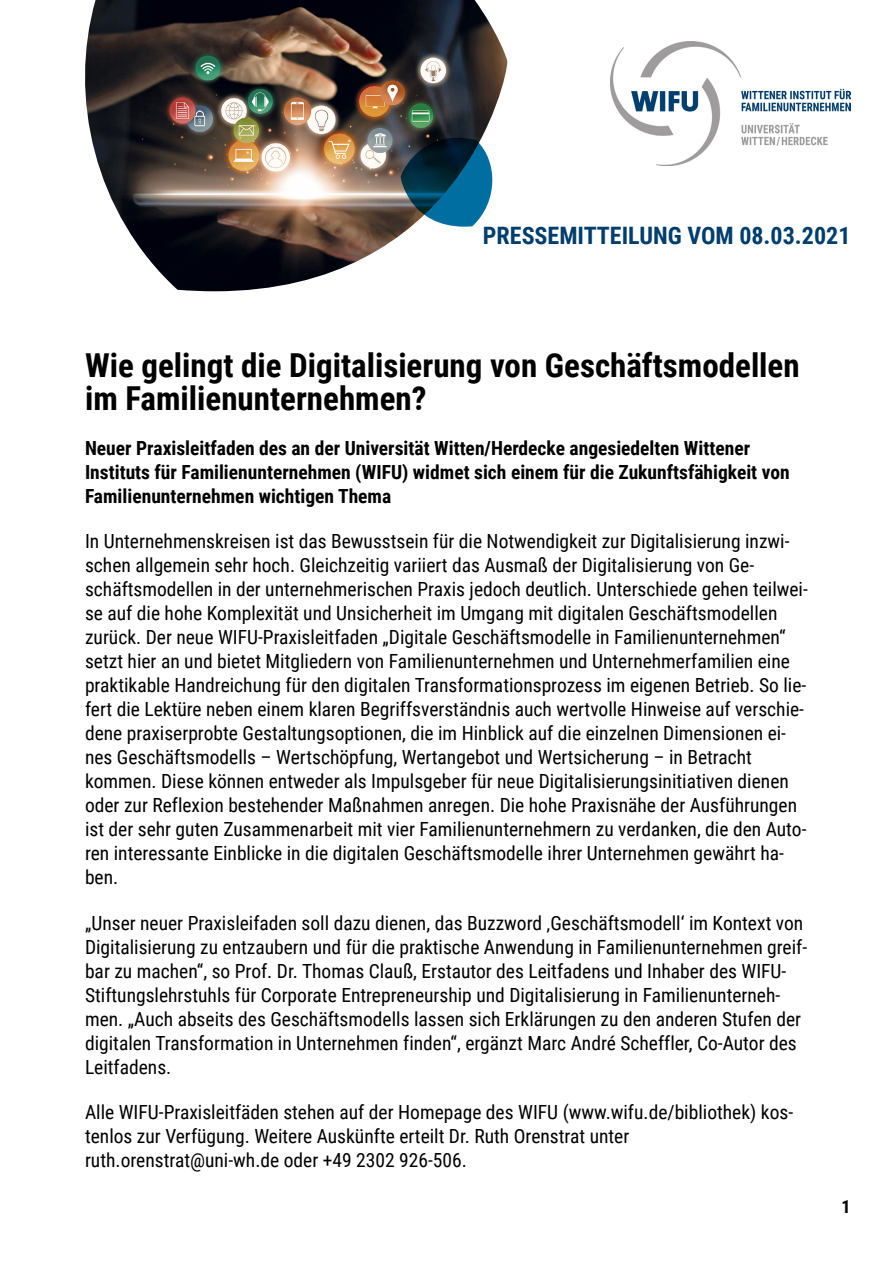
<style>
.page{position:relative;width:893px;height:1263px;background:#fff}
.page>*{position:absolute;margin:0;border:0;box-sizing:border-box;transform-origin:0 0}
.t1{font:700 33px/33px "Roboto Condensed";color:#000}
.t2{font:700 24px "Roboto Condensed";color:#003e6e}
.t3{font:19.5px/24px "Roboto Condensed";color:#000}
.t4{font:700 19.5px/24px "Roboto Condensed";color:#000}
.t5{font:700 18px "Roboto Condensed";color:#000}
</style>
<div class="page">
<img style="left:85px;top:0;width:422px;height:291px">
<svg style="left:400px;top:138px;width:98px;height:89px;background:#306278"></svg>
<img style="left:610px;top:42px;width:240px;height:124px">
<p class="t2" style="left:483px;top:219px;width:369px">PRESSEMITTEILUNG VOM 08.03.2021</p>
<h1 class="t1" style="left:85px;top:347px;width:716px">Wie gelingt die Digitalisierung von Geschäftsmodellen im Familienunternehmen?</h1>
<p class="t4" style="left:85px;top:435px;width:706px">Neuer Praxisleitfaden des an der Universität Witten/Herdecke angesiedelten Wittener<br>Instituts für Familienunternehmen (WIFU) widmet sich einem für die Zukunftsfähigkeit von<br>Familienunternehmen wichtigen Thema</p>
<p class="t3" style="left:85px;top:529px;width:724px">In Unternehmenskreisen ist das Bewusstsein für die Notwendigkeit zur Digitalisierung inzwi&shy;schen allgemein sehr hoch. Gleichzeitig variiert das Ausmaß der Digitalisierung von Ge&shy;schäftsmodellen in der unternehmerischen Praxis jedoch deutlich. Unterschiede gehen teilwei&shy;se auf die hohe Komplexität und Unsicherheit im Umgang mit digitalen Geschäftsmodellen zurück. Der neue WIFU-Praxisleitfaden „Digitale Geschäftsmodelle in Familienunternehmen“ setzt hier an und bietet Mitgliedern von Familienunternehmen und Unternehmerfamilien eine praktikable Handreichung für den digitalen Transformationsprozess im eigenen Betrieb. So lie&shy;fert die Lektüre neben einem klaren Begriffsverständnis auch wertvolle Hinweise auf verschie&shy;dene praxiserprobte Gestaltungsoptionen, die im Hinblick auf die einzelnen Dimensionen ei&shy;nes Geschäftsmodells – Wertschöpfung, Wertangebot und Wertsicherung – in Betracht kommen. Diese können entweder als Impulsgeber für neue Digitalisierungsinitiativen dienen oder zur Reflexion bestehender Maßnahmen anregen. Die hohe Praxisnähe der Ausführungen ist der sehr guten Zusammenarbeit mit vier Familienunternehmern zu verdanken, die den Auto&shy;ren interessante Einblicke in die digitalen Geschäftsmodelle ihrer Unternehmen gewährt ha&shy;ben.</p>
<p class="t3" style="left:85px;top:910px;width:724px">„Unser neuer Praxisleifaden soll dazu dienen, das Buzzword ‚Geschäftsmodell‘ im Kontext von Digitalisierung zu entzaubern und für die praktische Anwendung in Familienunternehmen greif&shy;bar zu machen“, so Prof. Dr. Thomas Clauß, Erstautor des Leitfadens und Inhaber des WIFU-Stiftungslehrstuhls für Corporate Entrepreneurship und Digitalisierung in Familienunterneh&shy;men. „Auch abseits des Geschäftsmodells lassen sich Erklärungen zu den anderen Stufen der digitalen Transformation in Unternehmen finden“, ergänzt Marc André Scheffler, Co-Autor des Leitfadens.</p>
<p class="t3" style="left:85px;top:1099px;width:710px">Alle WIFU-Praxisleitfäden stehen auf der Homepage des WIFU (www.wifu.de/bibliothek) kos&shy;tenlos zur Verfügung. Weitere Auskünfte erteilt Dr. Ruth Orenstrat unter ruth.orenstrat@uni-wh.de oder +49 2302 926-506.</p>
<p class="t5" style="left:841px;top:1194px;width:11px">1</p>
</div>
